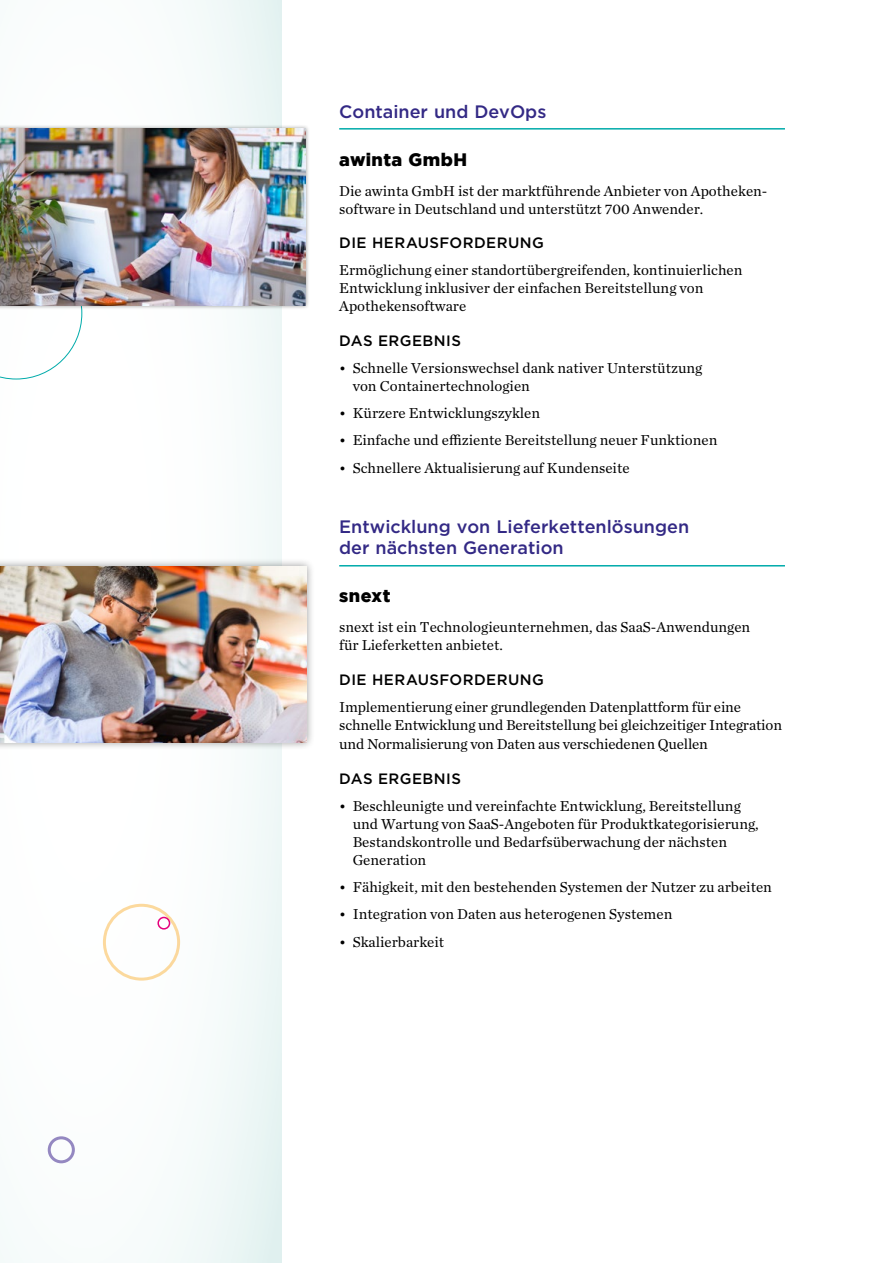
<style>
.page{position:relative;width:893px;height:1263px;background:#fff}
.page>*{position:absolute;margin:0;border:0;box-sizing:border-box;transform-origin:0 0}
.t1{font:500 18px/21.6px "Gotham";color:#332985}
.t2{font:900 18px "Gotham";letter-spacing:.025em;color:#000}
.t3{font:15px/18px "Chronicle Text G1";color:#000}
.t4{font:500 15px "Gotham";letter-spacing:.03em;color:#000}
.s1{font-size:14.25px}
</style>
<div class="page">
<div style="left:0;top:0;width:282px;height:1263px;background:linear-gradient(to right,#fff,#f2f9f8)"></div>
<div style="left:48px;top:1136px;width:27px;height:27px;border:3px solid #9488c1;border-radius:50%"></div>
<div style="left:103px;top:904px;width:77px;height:76px;border:3px solid #fab43d;border-radius:50%"></div>
<div style="left:157px;top:917px;width:13px;height:12px;border:2px solid #e5007c;border-radius:50%"></div>
<svg style="left:0;top:310px;width:82px;height:69px"></svg>
<hr style="left:339px;top:565px;width:446px;height:1px;background:#00abaa">
<hr style="left:339px;top:128px;width:446px;height:2px;background:#00abaa">
<div style="left:0;top:125px;width:310px;height:185px;background:#000;opacity:.4"></div>
<img style="left:0;top:129px;width:305px;height:177px">
<div style="left:0;top:558px;width:315px;height:193px;background:#000;opacity:.4"></div>
<img style="left:0;top:566px;width:307px;height:176px">
<p class="t1" style="left:339px;top:101px;width:209px">Container und DevOps</p>
<p class="t2" style="left:339px;top:149px;width:130px">awinta GmbH</p>
<p class="t3" style="left:339px;top:181px;width:430px">Die awinta GmbH ist der marktführende Anbieter von Apotheken&shy;software in Deutschland und unterstützt 700 Anwender.</p>
<p class="t4" style="left:339px;top:233px;width:206px">DIE HERAUSFORDERUNG</p>
<p class="t3" style="left:339px;top:261px;width:405px">Ermöglichung einer standortübergreifenden, kontinuierlichen<br>Entwicklung inklusiver der einfachen Bereitstellung von<br>Apothekensoftware</p>
<p class="t4" style="left:339px;top:331px;width:123px">DAS ERGEBNIS</p>
<p class="t3" style="left:353px;top:358px;width:351px;text-indent:-14px"><span class="s1">•</span> Schnelle Versionswechsel dank nativer Unterstützung von Containertechnologien</p>
<p class="t3" style="left:339px;top:403px;width:203px"><span class="s1">•</span> Kürzere Entwicklungszyklen</p>
<p class="t3" style="left:339px;top:430px;width:380px"><span class="s1">•</span> Einfache und effiziente Bereitstellung neuer Funktionen</p>
<p class="t3" style="left:339px;top:459px;width:292px"><span class="s1">•</span> Schnellere Aktualisierung auf Kundenseite</p>
<p class="t1" style="left:339px;top:515px;width:351px">Entwicklung von Lieferkettenlösungen der nächsten Generation</p>
<p class="t2" style="left:339px;top:585px;width:53px">snext</p>
<p class="t3" style="left:339px;top:617px;width:413px">snext ist ein Technologieunternehmen, das SaaS-Anwendungen für Lieferketten anbietet.</p>
<p class="t4" style="left:339px;top:669px;width:206px">DIE HERAUSFORDERUNG</p>
<p class="t3" style="left:339px;top:697px;width:444px">Implementierung einer grundlegenden Datenplattform für eine schnelle Entwicklung und Bereitstellung bei gleichzeitiger Integration</p>
<p class="t3" style="left:339px;top:734px;width:370px">und Normalisierung von Daten aus verschiedenen Quellen</p>
<p class="t4" style="left:339px;top:768px;width:123px">DAS ERGEBNIS</p>
<p class="t3" style="left:353px;top:796px;width:407px;text-indent:-14px"><span class="s1">•</span> Beschleunigte und vereinfachte Entwicklung, Bereitstellung und Wartung von SaaS-Angeboten für Produktkategorisierung, Bestandskontrolle und Bedarfsüberwachung der nächsten Generation</p>
<p class="t3" style="left:339px;top:877px;width:434px"><span class="s1">•</span> Fähigkeit, mit den bestehenden Systemen der Nutzer zu arbeiten</p>
<p class="t3" style="left:339px;top:904px;width:335px"><span class="s1">•</span> Integration von Daten aus heterogenen Systemen</p>
<p class="t3" style="left:339px;top:932px;width:107px"><span class="s1">•</span> Skalierbarkeit</p>
</div>
